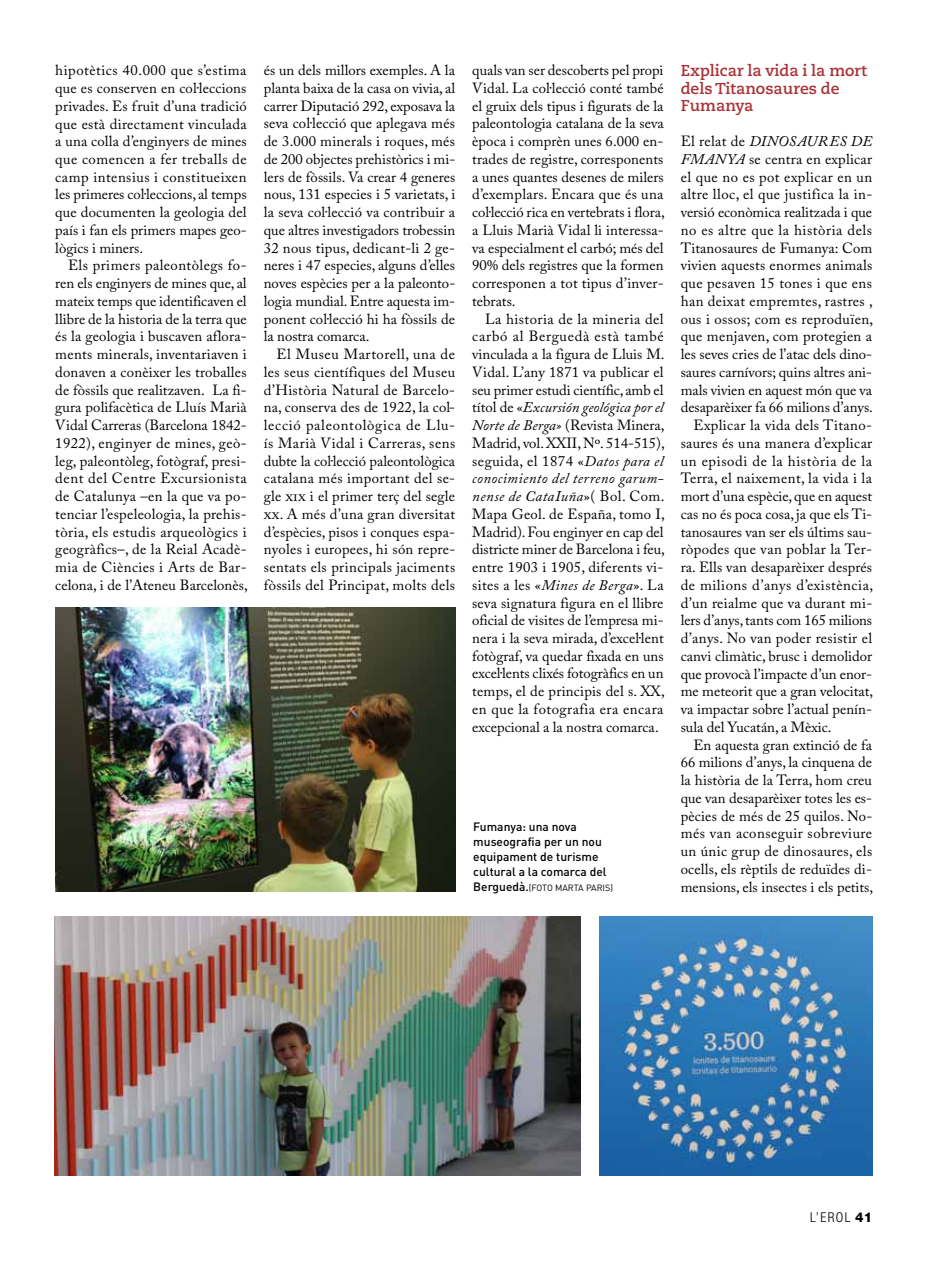
<style>
.page{position:relative;width:936px;height:1263px;background:#fff}
.page>*{position:absolute;margin:0;border:0;box-sizing:border-box;transform-origin:0 0}
.t1{font:700 15.75px/17.7px "Caecilia";color:#ab3137}
.t2{font:14.7px/17.7px "Adobe Caslon Pro";letter-spacing:.01em;color:#000;text-align:justify}
.t3{font:italic 14.7px "Adobe Caslon Pro";letter-spacing:.02em;color:#000}
.t4{font:300 condensed 13.5px "Helvetica Neue LT Std";color:#000}
.t5{font:500 12px/15px "DIN";color:#000}
.t6{font:9px "DIN";color:#000}
.s1{font-style:italic}
.s2{font-weight:500;font-size:12px}
.s3{font-style:normal}
.s4{font-weight:800;font-stretch:normal}
</style>
<div class="page">
<img style="left:55px;top:608px;width:400px;height:284px">
<img style="left:54px;top:917px;width:526px;height:258px">
<img style="left:599px;top:917px;width:273px;height:258px">
<p class="t2" style="left:55px;top:61px;width:193px">hipotètics 40.000 que s’estima que es conserven en col·leccions privades. Es fruit d’una tradició que està directament vinculada a una colla d’enginyers de mines que comencen a fer treballs de camp intensius i constitueixen les primeres col·leccions, al temps que documenten la geologia del país i fan els primers mapes geo&shy;lògics i miners.</p>
<p class="t2" style="left:55px;top:257px;width:194px;text-indent:13px">Els primers paleontòlegs fo&shy;ren els enginyers de mines que, al mateix temps que identificaven el llibre de la historia de la terra que és la geologia i buscaven aflora&shy;ments minerals, inventariaven i donaven a conèixer les troballes de fòssils que realitzaven. La fi&shy;gura polifacètica de Lluís Marià Vidal Carreras (Barcelona 1842- 1922), enginyer de mines, geò&shy;leg, paleontòleg, fotògraf, presi&shy;dent del Centre Excursionista de Catalunya –en la que va po&shy;tenciar l’espeleologia, la prehis&shy;tòria, els estudis arqueològics i geogràfics–, de la Reial Acadè&shy;mia de Ciències i Arts de Bar&shy;celona, i de l’Ateneu Barcelonès,</p>
<p class="t2" style="left:264px;top:61px;width:193px">és un dels millors exemples. A la planta baixa de la casa on vivia, al carrer Diputació 292, exposava la seva col·lecció que aplegava més de 3.000 minerals i roques, més de 200 objectes prehistòrics i mi&shy;lers de fòssils. Va crear 4 generes nous, 131 especies i 5 varietats, i la seva col·lecció va contribuir a que altres investigadors trobessin 32 nous tipus, dedicant-li 2 ge&shy;neres i 47 especies, alguns d’elles noves espècies per a la paleonto&shy;logia mundial. Entre aquesta im&shy;ponent col·lecció hi ha fòssils de la nostra comarca.</p>
<p class="t2" style="left:264px;top:345px;width:193px;text-align:left;text-indent:13px">El Museu Martorell, una de les seus científiques del Museu d’Història Natural de Barcelo&shy;na, conserva des de 1922, la col· lecció paleontològica de Llu&shy;ís Marià Vidal i Carreras, sens dubte la col·lecció paleontològica catalana més important del se&shy;gle xix i el primer terç del segle xx. A més d’una gran diversitat d’espècies, pisos i conques espa&shy;nyoles i europees, hi són repre&shy;sentats els principals jaciments fòssils del Principat, molts dels</p>
<p class="t2" style="left:472px;top:61px;width:194px">quals van ser descoberts pel propi Vidal. La col·lecció conté també el gruix dels tipus i figurats de la paleontologia catalana de la seva època i comprèn unes 6.000 en&shy;trades de registre, corresponents a unes quantes desenes de milers d’exemplars. Encara que és una col·lecció rica en vertebrats i flora, a Lluis Marià Vidal li interessa&shy;va especialment el carbó; més del 90% dels registres que la formen corresponen a tot tipus d’inver&shy;tebrats.</p>
<p class="t2" style="left:472px;top:310px;width:194px;text-indent:13px">La historia de la mineria del carbó al Berguedà està també vinculada a la figura de Lluis M.<br>Vidal. L’any 1871 va publicar el seu primer estudi científic, amb el títol de «<span class="s1">Excursión geológica por el Norte de Berga»</span> (Revista Minera, Madrid, vol. XXII, Nº. 514-515), seguida, el 1874 «<span class="s1">Datos para el conocimiento del terreno garum&shy;nense de CataIuña</span>»( Bol. Com.<br>Mapa Geol. de España, tomo I, Madrid). Fou enginyer en cap del districte miner de Barcelona i feu, entre 1903 i 1905, diferents vi&shy;sites a les «<span class="s1">Mines de Berga</span>». La seva signatura figura en el llibre oficial de visites de l’empresa mi&shy;nera i la seva mirada, d’excel·lent fotògraf, va quedar fixada en uns excel·lents clixés fotogràfics en un temps, el de principis del s. XX, en que la fotografia era encara excepcional a la nostra comarca.</p>
<p class="t5" style="left:473px;top:818px;width:135px">Fumanya: una nova museografia per un nou equipament de turisme cultural a la comarca del</p>
<p class="t6" style="left:473px;top:882px;width:141px"><span class="s2">Berguedà.</span>(FOTO MARTA PARIS)</p>
<p class="t1" style="left:680px;top:62px;width:188px">Explicar la vida i la mort dels Titanosaures de<br>Fumanya</p>
<p class="t3" style="left:680px;top:133px;width:193px"><span class="s3">El relat de</span> DINOSAURES DE</p>
<p class="t2" style="left:680px;top:150px;width:193px"><span class="s1">FMANYA</span> se centra en explicar</p>
<p class="t2" style="left:680px;top:168px;width:193px">el que no es pot explicar en un</p>
<p class="t2" style="left:680px;top:186px;width:193px">altre lloc, el que justifica la in-</p>
<p class="t2" style="left:680px;top:203px;width:193px">versió econòmica realitzada i que</p>
<p class="t2" style="left:680px;top:221px;width:193px">no es altre que la història dels</p>
<p class="t2" style="left:680px;top:239px;width:193px">Titanosaures de Fumanya: Com</p>
<p class="t2" style="left:680px;top:257px;width:193px">vivien aquests enormes animals</p>
<p class="t2" style="left:680px;top:274px;width:193px">que pesaven 15 tones i que ens</p>
<p class="t2" style="left:680px;top:292px;width:194px">han deixat empremtes, rastres ,</p>
<p class="t2" style="left:680px;top:310px;width:194px">ous i ossos; com es reproduïen,</p>
<p class="t2" style="left:680px;top:327px;width:193px">que menjaven, com protegien a</p>
<p class="t2" style="left:680px;top:345px;width:193px">les seves cries de l’atac dels dino-</p>
<p class="t2" style="left:680px;top:363px;width:193px">saures carnívors; quins altres ani-</p>
<p class="t2" style="left:680px;top:381px;width:193px">mals vivien en aquest món que va</p>
<p class="t2" style="left:680px;top:398px;width:194px">desaparèixer fa 66 milions d’anys.</p>
<p class="t2" style="left:693px;top:416px;width:180px">Explicar la vida dels Titano-</p>
<p class="t2" style="left:680px;top:434px;width:193px">saures és una manera d’explicar</p>
<p class="t2" style="left:680px;top:452px;width:193px">un episodi de la història de la</p>
<p class="t2" style="left:680px;top:469px;width:193px">Terra, el naixement, la vida i la</p>
<p class="t2" style="left:680px;top:487px;width:193px">mort d’una espècie, que en aquest</p>
<p class="t2" style="left:680px;top:505px;width:193px">cas no és poca cosa, ja que els Ti-</p>
<p class="t2" style="left:680px;top:523px;width:193px">tanosaures van ser els últims sau-</p>
<p class="t2" style="left:680px;top:540px;width:193px">ròpodes que van poblar la Ter-</p>
<p class="t2" style="left:680px;top:558px;width:193px">ra. Ells van desaparèixer després</p>
<p class="t2" style="left:680px;top:576px;width:194px">de milions d’anys d’existència,</p>
<p class="t2" style="left:680px;top:594px;width:193px">d’un reialme que va durant mi-</p>
<p class="t2" style="left:680px;top:611px;width:193px">lers d’anys, tants com 165 milions</p>
<p class="t2" style="left:680px;top:629px;width:193px">d’anys. No van poder resistir el</p>
<p class="t2" style="left:680px;top:647px;width:193px">canvi climàtic, brusc i demolidor</p>
<p class="t2" style="left:680px;top:665px;width:193px">que provocà l’impacte d’un enor-</p>
<p class="t2" style="left:680px;top:682px;width:194px">me meteorit que a gran velocitat,</p>
<p class="t2" style="left:680px;top:700px;width:193px">va impactar sobre l’actual penín-</p>
<p class="t2" style="left:680px;top:718px;width:152px">sula del Yucatán, a Mèxic.</p>
<p class="t2" style="left:693px;top:736px;width:180px">En aquesta gran extinció de fa</p>
<p class="t2" style="left:680px;top:753px;width:193px">66 milions d’anys, la cinquena de</p>
<p class="t2" style="left:680px;top:771px;width:193px">la història de la Terra, hom creu</p>
<p class="t2" style="left:680px;top:789px;width:193px">que van desaparèixer totes les es-</p>
<p class="t2" style="left:680px;top:807px;width:193px">pècies de més de 25 quilos. No-</p>
<p class="t2" style="left:680px;top:824px;width:193px">més van aconseguir sobreviure</p>
<p class="t2" style="left:680px;top:842px;width:193px">un únic grup de dinosaures, els</p>
<p class="t2" style="left:680px;top:860px;width:193px">ocells, els rèptils de reduïdes di-</p>
<p class="t2" style="left:680px;top:878px;width:194px">mensions, els insectes i els petits,</p>
<p class="t4" style="left:810px;top:1209px;width:63px">L’EROL <span class="s4">41</span></p>
</div>
